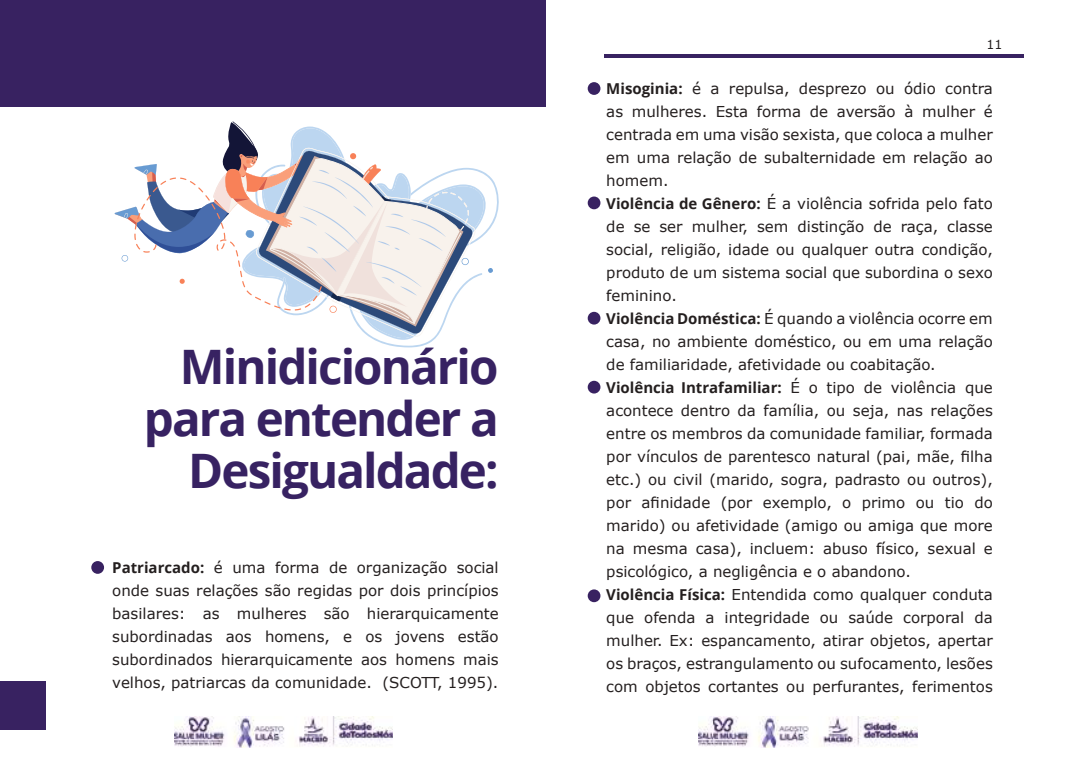
<style>
.page{position:relative;width:1085px;height:780px;background:#fff}
.page>*{position:absolute;margin:0;border:0;box-sizing:border-box;transform-origin:0 0}
.t1{font:700 47.5px/52px "Open Sans";letter-spacing:-.04em;color:#372262;text-align:right}
.t2{font:15px/23px "Verdana";color:#241f1f}
.t3{font:700 15px "Open Sans";color:#241f1f}
.t4{font:12.5px "Verdana";color:#241f1f}
.s1{font-family:"Open Sans";font-weight:700}
.s2{font-family:"Verdana";font-weight:400}
</style>
<div class="page">
<hr style="left:603px;top:55px;width:420px;height:3px;background:#382261">
<img style="left:174px;top:716px;width:218px;height:31px">
<img style="left:698px;top:716px;width:219px;height:31px">
<div style="left:0;top:681px;width:45px;height:48px;background:#382261"></div>
<svg style="left:115px;top:121px;width:384px;height:226px"></svg>
<div style="left:0;top:0;width:546px;height:106px;background:#382261"></div>
<div style="left:91px;top:561px;width:13px;height:12px;background:#382261;border-radius:50%"></div>
<div style="left:587px;top:82px;width:13px;height:13px;background:#382261;border-radius:50%"></div>
<div style="left:587px;top:589px;width:13px;height:13px;background:#382261;border-radius:50%"></div>
<div style="left:587px;top:381px;width:13px;height:12px;background:#382261;border-radius:50%"></div>
<div style="left:587px;top:312px;width:13px;height:12px;background:#382261;border-radius:50%"></div>
<div style="left:587px;top:196px;width:13px;height:13px;background:#382261;border-radius:50%"></div>
<h1 class="t1" style="left:144px;top:339px;width:356px">Minidicionário para entender a<br>Desigualdade:</h1>
<p class="t2" style="left:112px;top:555px;width:388px;text-align:justify"><span class="s1">Patriarcado:</span> é uma forma de organização social onde suas relações são regidas por dois princípios basilares: as mulheres são hierarquicamente subordinadas aos homens, e os jovens estão subordinados hierarquicamente aos homens mais velhos, patriarcas da comunidade. (SCOTT, 1995).</p>
<p class="t4" style="left:986px;top:36px;width:17px">11</p>
<p class="t2" style="left:606px;top:77px;width:388px"><span class="s1">Misoginia:</span> é a repulsa, desprezo ou ódio contra as mulheres. Esta forma de aversão à mulher é centrada em uma visão sexista, que coloca a mulher em uma relação de subalternidade em relação ao homem.<br><span class="s1">Violência de Gênero:</span> É a violência sofrida pelo fato de se ser mulher, sem distinção de raça, classe social, religião, idade ou qualquer outra condição, produto de um sistema social que subordina o sexo feminino.<br><span class="s1">Violência Doméstica:</span> É quando a violência ocorre em casa, no ambiente doméstico, ou em uma relação de familiaridade, afetividade ou coabitação.</p>
<p class="t3" style="left:606px;top:376px;width:388px">Violência Intrafamiliar: <span class="s2">É o tipo de violência que</span></p>
<p class="t2" style="left:606px;top:399px;width:388px">acontece dentro da família, ou seja, nas relações entre os membros da comunidade familiar, formada por vínculos de parentesco natural (pai, mãe, filha etc.) ou civil (marido, sogra, padrasto ou outros), por afinidade (por exemplo, o primo ou tio do marido) ou afetividade (amigo ou amiga que more na mesma casa), incluem: abuso físico, sexual e psicológico, a negligência e o abandono.<br><span class="s1">Violência Física:</span> Entendida como qualquer conduta que ofenda a integridade ou saúde corporal da mulher. Ex: espancamento, atirar objetos, apertar os braços, estrangulamento ou sufocamento, lesões com objetos cortantes ou perfurantes, ferimentos</p>
</div>
